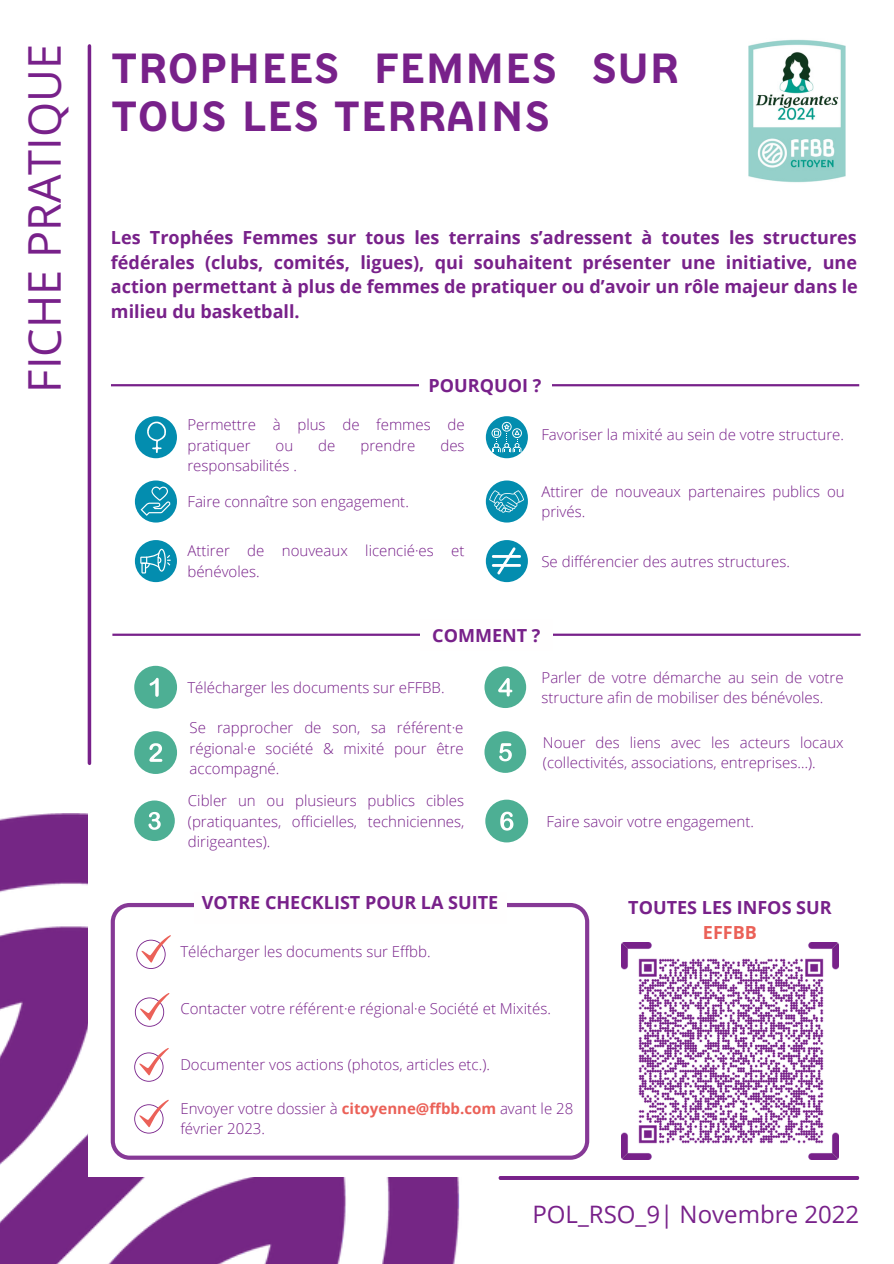
<style>
.page{position:relative;width:894px;height:1264px;background:#fff}
.page>*{position:absolute;margin:0;border:0;box-sizing:border-box;transform-origin:0 0}
.t1{font:45px "Open Sans";color:#78218a}
.t2{font:42px/47.2px "FFBB";letter-spacing:-.01em;color:#78218a}
.t3{font:24px "Open Sans";color:#78218a}
.t4{font:700 18px/24.8px "Open Sans";color:#78218a;text-align:justify}
.t5{font:700 18px "Open Sans";color:#eb6158}
.t6{font:300 15px/20.2px "Open Sans";color:#78218a}
.s1{font-weight:700;color:#eb6158}
</style>
<div class="page">
<hr style="left:88px;top:46px;width:3px;height:717px;background:#78218a">
<img style="left:0;top:813px;width:460px;height:450px">
<div style="left:88px;top:811px;width:717px;height:365px;background:#fff"></div>
<hr style="left:498px;top:1176px;width:360px;height:3px;background:#78218a;border-radius:2px">
<hr style="left:111px;top:384px;width:748px;height:2px;background:#78218a">
<div style="left:419px;top:369px;width:132px;height:32px;background:#fff"></div>
<svg style="left:111px;top:903px;width:478px;height:256px"></svg>
<div style="left:194px;top:892px;width:312px;height:31px;background:#fffefe"></div>
<svg style="left:136px;top:934px;width:35px;height:34px"></svg>
<svg style="left:135px;top:992px;width:35px;height:34px"></svg>
<svg style="left:134px;top:1047px;width:35px;height:34px"></svg>
<svg style="left:134px;top:1099px;width:35px;height:34px"></svg>
<div style="left:134px;top:665px;width:43px;height:43px;background:#4daf94;border-radius:50%"></div>
<svg style="left:149px;top:678px;width:10px;height:18px"></svg>
<div style="left:134px;top:731px;width:43px;height:43px;background:#4daf94;border-radius:50%"></div>
<svg style="left:149px;top:743px;width:13px;height:18px"></svg>
<div style="left:134px;top:800px;width:41px;height:41px;background:#4daf94;border-radius:50%"></div>
<svg style="left:148px;top:812px;width:13px;height:17px"></svg>
<div style="left:484px;top:666px;width:42px;height:42px;background:#4daf94;border-radius:50%"></div>
<svg style="left:498px;top:678px;width:14px;height:18px"></svg>
<div style="left:484px;top:731px;width:42px;height:42px;background:#4daf94;border-radius:50%"></div>
<svg style="left:499px;top:743px;width:12px;height:18px"></svg>
<div style="left:485px;top:799px;width:43px;height:43px;background:#4daf94;border-radius:50%"></div>
<svg style="left:500px;top:811px;width:13px;height:19px"></svg>
<hr style="left:112px;top:633px;width:748px;height:3px;background:#78218a">
<div style="left:420px;top:619px;width:132px;height:31px;background:#fffefe"></div>
<img style="left:621px;top:942px;width:217px;height:217px">
<img style="left:634px;top:954px;width:193px;height:193px">
<img style="left:748px;top:39px;width:97px;height:144px">
<div style="left:135px;top:416px;width:42px;height:42px;background:#038daf;border-radius:50%"></div>
<svg style="left:147px;top:421px;width:19px;height:32px"></svg>
<div style="left:135px;top:480px;width:42px;height:42px;background:#038daf;border-radius:50%"></div>
<svg style="left:140px;top:486px;width:30px;height:30px"></svg>
<div style="left:135px;top:540px;width:42px;height:42px;background:#038daf;border-radius:50%"></div>
<svg style="left:140px;top:549px;width:31px;height:24px"></svg>
<div style="left:485px;top:416px;width:42px;height:42px;background:#038daf;border-radius:50%"></div>
<svg style="left:491px;top:422px;width:31px;height:30px"></svg>
<div style="left:485px;top:480px;width:42px;height:42px;background:#038daf;border-radius:50%"></div>
<svg style="left:489px;top:490px;width:35px;height:22px"></svg>
<div style="left:485px;top:540px;width:42px;height:42px;background:#038daf;border-radius:50%"></div>
<svg style="left:491px;top:547px;width:30px;height:27px"></svg>
<h1 class="t1" style="left:13px;top:393px;width:350px;rotate:-90deg">FICHE PRATIQUE</h1>
<h2 class="t2" style="left:111px;top:49px;width:569px">TROPHEES FEMMES SUR<br>TOUS LES TERRAINS</h2>
<p class="t4" style="left:111px;top:224px;width:748px">Les Trophées Femmes sur tous les terrains s’adressent à toutes les structures fédérales (clubs, comités, ligues), qui souhaitent présenter une initiative, une action permettant à plus de femmes de pratiquer ou d’avoir un rôle majeur dans le milieu du basketball.</p>
<p class="t4" style="left:428px;top:372px;width:114px">POURQUOI ?</p>
<p class="t6" style="left:187px;top:414px;width:279px">Permettre à plus de femmes de pratiquer</p>
<p class="t6" style="left:275px;top:435px;width:19px">ou</p>
<p class="t6" style="left:318px;top:435px;width:19px">de</p>
<p class="t6" style="left:360px;top:435px;width:56px">prendre</p>
<p class="t6" style="left:440px;top:435px;width:26px">des</p>
<p class="t6" style="left:187px;top:455px;width:111px">responsabilités .</p>
<p class="t6" style="left:187px;top:491px;width:223px">Faire connaître son engagement.</p>
<p class="t6" style="left:187px;top:540px;width:278px">Attirer de nouveaux licencié·es et bénévoles.</p>
<p class="t6" style="left:541px;top:424px;width:304px">Favoriser la mixité au sein de votre structure.</p>
<p class="t6" style="left:541px;top:481px;width:305px">Attirer de nouveaux partenaires publics ou privés.</p>
<p class="t6" style="left:541px;top:550px;width:250px">Se différencier des autres structures.</p>
<p class="t4" style="left:432px;top:622px;width:110px">COMMENT ?</p>
<p class="t6" style="left:187px;top:677px;width:259px">Télécharger les documents sur eFFBB.</p>
<p class="t6" style="left:189px;top:717px;width:275px;text-align:justify">Se rapprocher de son, sa référent·e régional·e société &amp; mixité pour être accompagné.</p>
<p class="t6" style="left:188px;top:790px;width:278px;text-align:justify">Cibler un ou plusieurs publics cibles (pratiquantes, officielles, techniciennes, dirigeantes).</p>
<p class="t4" style="left:202px;top:889px;width:298px">VOTRE CHECKLIST POUR LA SUITE</p>
<p class="t6" style="left:180px;top:941px;width:252px">Télécharger les documents sur Effbb.</p>
<p class="t6" style="left:541px;top:666px;width:303px">Parler de votre démarche au sein de votre structure afin de mobiliser des bénévoles.</p>
<p class="t6" style="left:543px;top:731px;width:302px">Nouer des liens avec les acteurs locaux (collectivités, associations, entreprises…).</p>
<p class="t6" style="left:546px;top:810px;width:209px">Faire savoir votre engagement.</p>
<p class="t4" style="left:628px;top:894px;width:205px">TOUTES LES INFOS SUR</p>
<p class="t5" style="left:702px;top:919px;width:56px">EFFBB</p>
<p class="t6" style="left:180px;top:997px;width:372px">Contacter votre référent·e régional·e Société et Mixités.</p>
<p class="t6" style="left:180px;top:1054px;width:311px">Documenter vos actions (photos, articles etc.).</p>
<p class="t6" style="left:180px;top:1097px;width:394px">Envoyer votre dossier à <span class="s1">citoyenne@ffbb.com</span> avant le 28 février 2023.</p>
<h3 class="t3" style="left:532px;top:1196px;width:328px">POL_RSO_9| Novembre 2022</h3>
</div>
